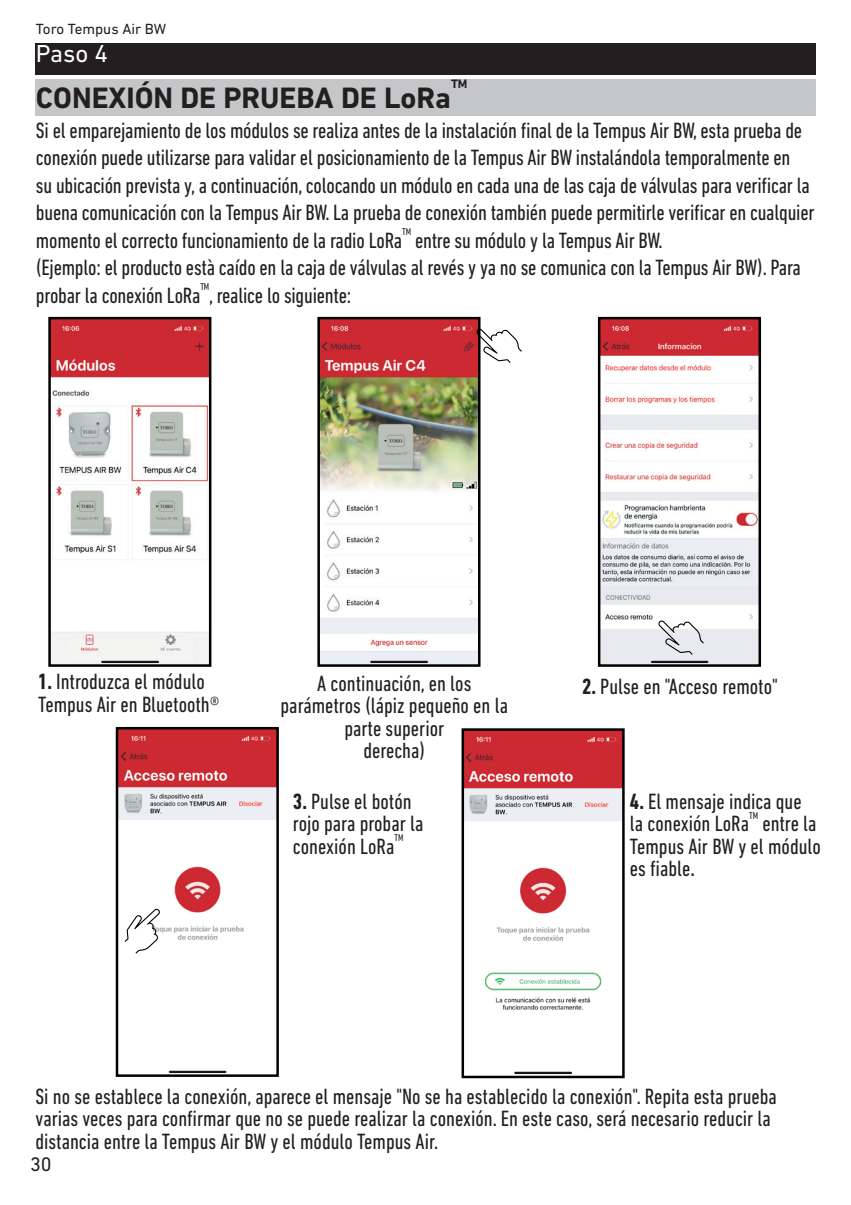
<style>
.page{position:relative;width:851px;height:1205px;background:#fff}
.page>*{position:absolute;margin:0;border:0;box-sizing:border-box;transform-origin:0 0}
.t1{font:700 30px "DIN Next LT Pro";color:#231f20}
.t2{font:25px "DIN Next LT Pro";color:#fff}
.t3{font:condensed 22.5px/22.5px "DIN Next LT Pro";letter-spacing:-.01em;color:#231f20}
.t4{font:20px "DIN Next LT Pro";color:#231f20}
.t5{font:15px "DIN Next LT Pro";color:#231f20}
.t6{font:700 12.5px "DIN Next LT Pro";color:#231f20}
.t7{font:condensed 10px "DIN Next LT Pro";letter-spacing:-.005em;color:#231f20}
.s1{font-weight:700}
.s2{font-size:25px}
</style>
<div class="page">
<img style="left:119px;top:730px;width:157px;height:344px">
<div style="left:116px;top:727px;width:163px;height:350px;border:2px solid #000"></div>
<img style="left:464px;top:731px;width:157px;height:344px">
<div style="left:461px;top:728px;width:163px;height:350px;border:2px solid #000"></div>
<svg style="left:117px;top:902px;width:56px;height:55px"></svg>
<img style="left:51px;top:320px;width:157px;height:344px">
<div style="left:48px;top:317px;width:163px;height:350px;border:2px solid #000"></div>
<img style="left:600px;top:320px;width:157px;height:344px">
<div style="left:597px;top:317px;width:163px;height:350px;border:2px solid #000"></div>
<img style="left:320px;top:320px;width:157px;height:344px">
<div style="left:317px;top:317px;width:163px;height:350px;border:2px solid #000"></div>
<svg style="left:651px;top:607px;width:55px;height:55px"></svg>
<svg style="left:469px;top:316px;width:53px;height:54px"></svg>
<div style="left:36px;top:43px;width:779px;height:32px;background:#231f20"></div>
<div style="left:36px;top:79px;width:779px;height:36px;background:#c5c6c8"></div>
<p class="t5" style="left:36px;top:20px;width:132px">Toro Tempus Air BW</p>
<p class="t2" style="left:36px;top:39px;width:73px">Paso 4</p>
<h1 class="t1" style="left:36px;top:81px;width:416px">CONEXIÓN DE PRUEBA DE LoRa</h1>
<p class="t6" style="left:451px;top:77px;width:18px">TM</p>
<p class="t3" style="left:36px;top:116px;width:780px;line-height:27.5px">Si el emparejamiento de los módulos se realiza antes de la instalación final de la Tempus Air BW, esta prueba de conexión puede utilizarse para validar el posicionamiento de la Tempus Air BW instalándola temporalmente en<br>su ubicación prevista y, a continuación, colocando un módulo en cada una de las caja de válvulas para verificar la buena comunicación con la Tempus Air BW. La prueba de conexión también puede permitirle verificar en cualquier momento el correcto funcionamiento de la radio LoRa</p>
<p class="t7" style="left:402px;top:226px;width:11px">TM</p>
<p class="t3" style="left:36px;top:226px;width:766px;line-height:27.5px;text-indent:379px">entre su módulo y la Tempus Air BW.<br>(Ejemplo: el producto està caído en la caja de válvulas al revés y ya no se comunica con la Tempus Air BW). Para probar la conexión LoRa , realice lo siguiente:</p>
<p class="t7" style="left:200px;top:281px;width:10px">TM</p>
<p class="t3" style="left:38px;top:670px;width:183px"><span class="s1">1.</span> Introduzca el módulo<br>Tempus Air en Bluetooth®</p>
<p class="t3" style="left:280px;top:672px;width:229px;text-align:center">A continuación, en los parámetros (lápiz pequeño en la parte superior<br>derecha)</p>
<p class="t3" style="left:582px;top:675px;width:197px"><span class="s1">2.</span> Pulse en "Acceso remoto"</p>
<p class="t3" style="left:293px;top:790px;width:132px"><span class="s1">3.</span> Pulse el botón rojo para probar la conexión LoRa</p>
<p class="t7" style="left:394px;top:832px;width:11px">TM</p>
<p class="t3" style="left:630px;top:790px;width:173px"><span class="s1">4.</span> El mensaje indica que la conexión LoRa</p>
<p class="t7" style="left:749px;top:810px;width:11px">TM</p>
<p class="t3" style="left:630px;top:812px;width:192px;text-indent:132px">entre la<br>Tempus Air BW y el módulo es fiable<span class="s2">.</span></p>
<p class="t3" style="left:35px;top:1085px;width:742px">Si no se establece la conexión, aparece el mensaje "No se ha establecido la conexión". Repita esta prueba varias veces para confirmar que no se puede realizar la conexión. En este caso, será necesario reducir la distancia entre la Tempus Air BW y el módulo Tempus Air.</p>
<p class="t4" style="left:30px;top:1152px;width:23px">30</p>
</div>
